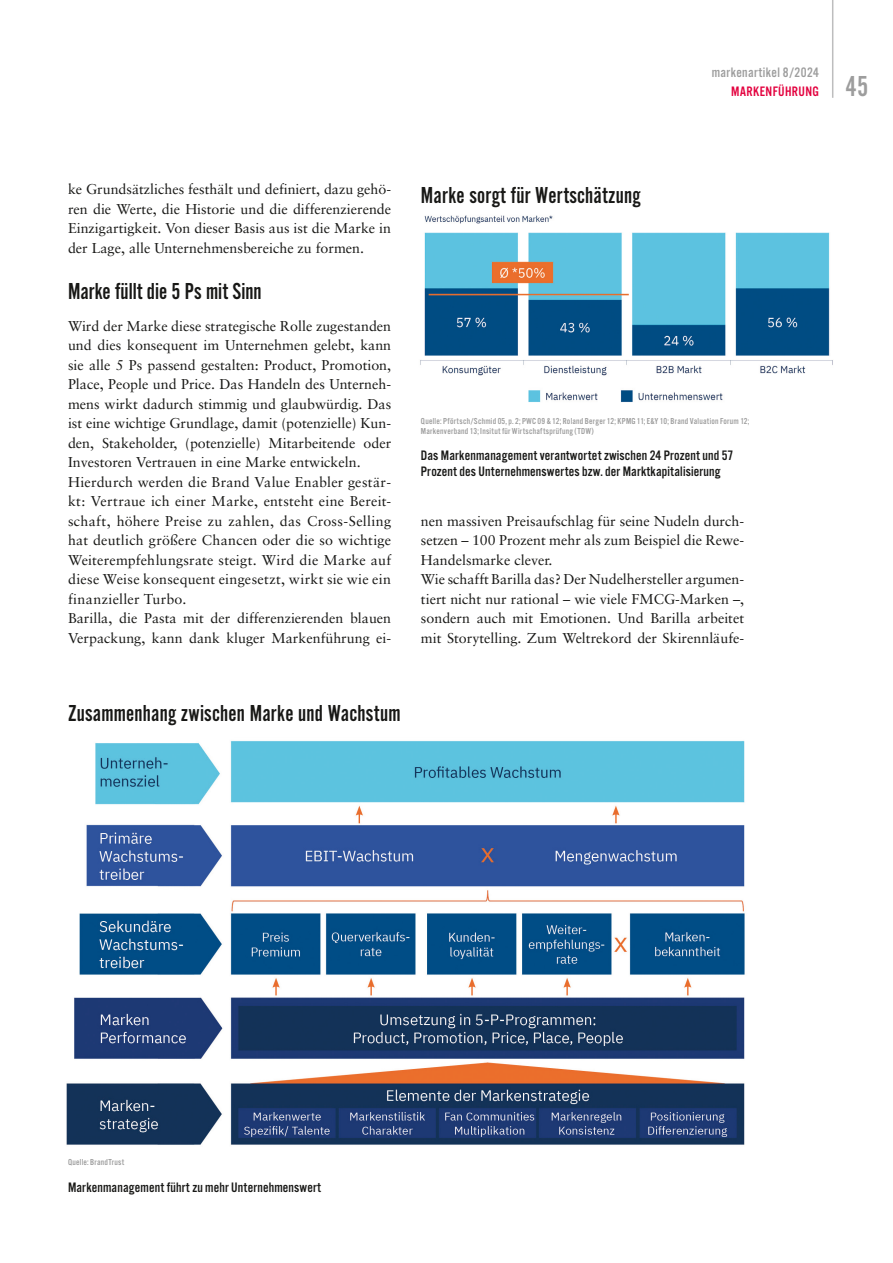
<style>
.page{position:relative;width:893px;height:1263px;background:#fff}
.page>*{position:absolute;margin:0;border:0;box-sizing:border-box;transform-origin:0 0}
.t1{font:30px "Alternate Got No 2 D";color:#9d9d9d}
._09_Tabellen_Grafik{font:24px "Alternate Got No 2 D";letter-spacing:.01em;color:#181816}
._06_Zwischenzeile{font:24px "Alternate Got No 2 D";color:#181816}
._05_Fließtext_9_5pt{font:14.25px/19.5px "Sabon";color:#181816;text-align:justify}
._07_BU_Kastentext{font:14.25px/15.8px "Alternate Got No 3 D";letter-spacing:.01em;color:#181816}
.t2{font:14.25px "Alternate Got No 3 D";letter-spacing:.025em;color:#9d9d9d}
.t3{font:14.25px "Alternate Got No 3 D";letter-spacing:.025em;color:#e3003e}
._13_Quelle_Credit{font:9px/10.5px "Alternate Got No 3 D";letter-spacing:.025em;color:#9d9d9d}
</style>
<div class="page">
<hr style="left:832px;top:0;width:1px;height:98px;background:#bdbdbe">
<img style="left:420px;top:215px;width:413px;height:187px">
<img style="left:66px;top:741px;width:679px;height:404px">
<p class="t2" style="left:712px;top:65px;width:109px">markenartikel 8/2024</p>
<p class="t3" style="left:731px;top:83px;width:89px">MARKENFÜHRUNG</p>
<p class="t1" style="left:846px;top:70px;width:24px">45</p>
<p class="_05_Fließtext_9_5pt" style="left:68px;top:179px;width:325px">ke Grundsätzliches festhält und definiert, dazu gehö&shy;ren die Werte, die Historie und die differenzierende Einzigartigkeit. Von dieser Basis aus ist die Marke in der Lage, alle Unternehmensbereiche zu formen.</p>
<p class="_06_Zwischenzeile" style="left:68px;top:279px;width:195px">Marke füllt die 5 Ps mit Sinn</p>
<p class="_05_Fließtext_9_5pt" style="left:68px;top:316px;width:325px">Wird der Marke diese strategische Rolle zugestanden und dies konsequent im Unternehmen gelebt, kann sie alle 5 Ps passend gestalten: Product, Promotion, Place, People und Price. Das Handeln des Unterneh&shy;mens wirkt dadurch stimmig und glaubwürdig. Das ist eine wichtige Grundlage, damit (potenzielle) Kun&shy;den, Stakeholder, (potenzielle) Mitarbeitende oder Investoren Vertrauen in eine Marke entwickeln.</p>
<p class="_05_Fließtext_9_5pt" style="left:68px;top:472px;width:325px">Hierdurch werden die Brand Value Enabler gestär&shy;kt: Vertraue ich einer Marke, entsteht eine Bereit&shy;schaft, höhere Preise zu zahlen, das Cross-Selling hat deutlich größere Chancen oder die so wichtige Weiterempfehlungsrate steigt. Wird die Marke auf diese Weise konsequent eingesetzt, wirkt sie wie ein finanzieller Turbo.</p>
<p class="_05_Fließtext_9_5pt" style="left:68px;top:608px;width:325px">Barilla, die Pasta mit der differenzierenden blauen<br>Verpackung, kann dank kluger Markenführung ei-</p>
<p class="_09_Tabellen_Grafik" style="left:421px;top:182px;width:221px">Marke sorgt für Wertschätzung</p>
<p class="_13_Quelle_Credit" style="left:421px;top:415px;width:330px">Quelle: Pförtsch/Schmid 05, p. 2; PWC 09 &amp; 12; Roland Berger 12; KPMG 11; E&amp;Y 10; Brand Valuation Forum 12;<br>Markenverband 13; Insitut für Wirtschaftsprüfung (TDW)</p>
<p class="_07_BU_Kastentext" style="left:421px;top:448px;width:314px">Das Markenmanagement verantwortet zwischen 24 Prozent und 57<br>Prozent des Unternehmenswertes bzw. der Marktkapitalisierung</p>
<p class="_05_Fließtext_9_5pt" style="left:421px;top:511px;width:325px">nen massiven Preisaufschlag für seine Nudeln durch&shy;setzen – 100 Prozent mehr als zum Beispiel die Rewe-Handelsmarke clever.</p>
<p class="_05_Fließtext_9_5pt" style="left:421px;top:569px;width:325px">Wie schafft Barilla das? Der Nudelhersteller argumen&shy;tiert nicht nur rational – wie viele FMCG-Marken –, sondern auch mit Emotionen. Und Barilla arbeitet mit Storytelling. Zum Weltrekord der Skirennläufe-</p>
<p class="_09_Tabellen_Grafik" style="left:68px;top:700px;width:334px">Zusammenhang zwischen Marke und Wachstum</p>
<p class="_13_Quelle_Credit" style="left:68px;top:1156px;width:58px">Quelle: BrandTrust</p>
<p class="_07_BU_Kastentext" style="left:68px;top:1179px;width:255px">Markenmanagement führt zu mehr Unternehmenswert</p>
</div>
